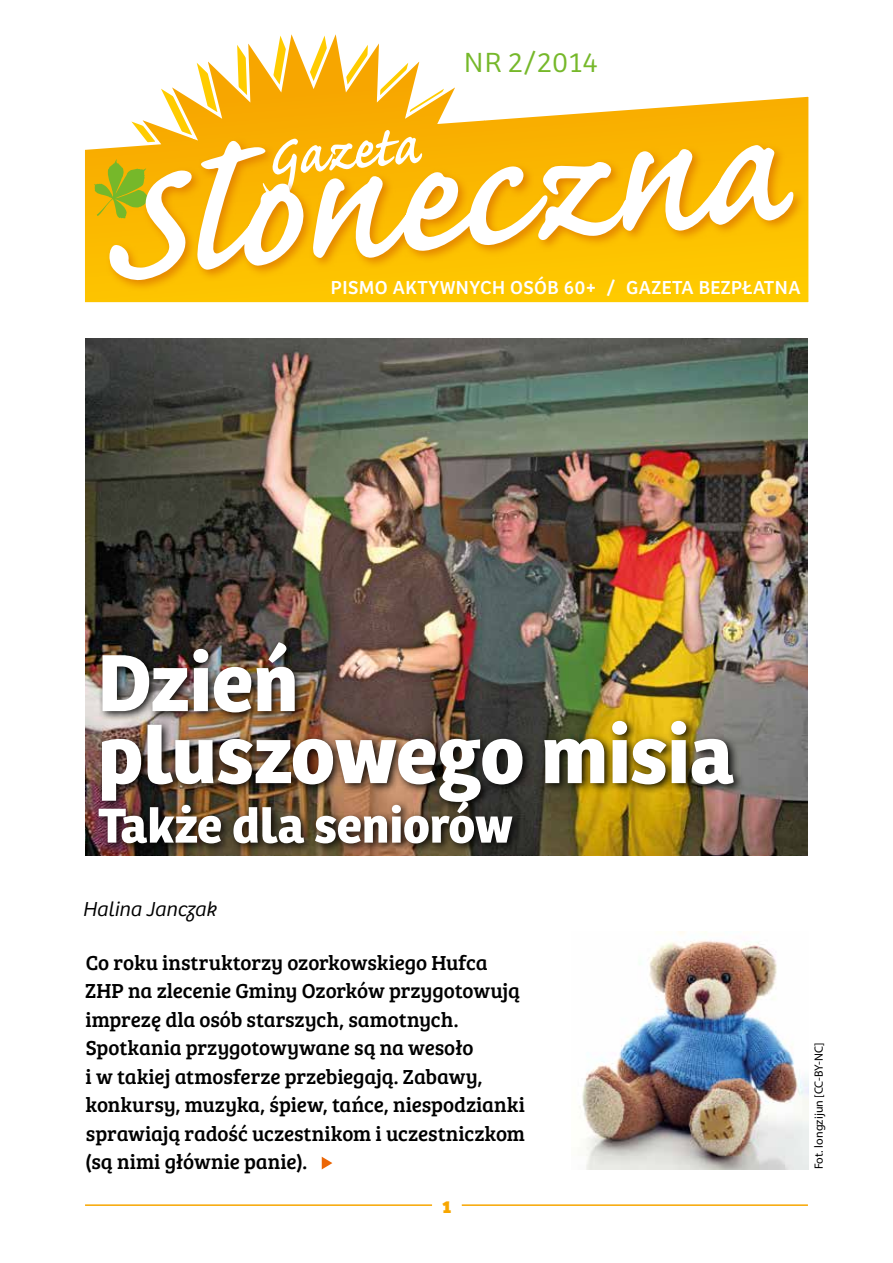
<style>
.page{position:relative;width:893px;height:1263px;background:#fff}
.page>*{position:absolute;margin:0;border:0;box-sizing:border-box;transform-origin:0 0}
.t1{font:700 84px/72px "Bree";color:#fff}
.t2{font:700 51px "Bree";color:#fff}
.t3{font:300 28.8px "Bree";letter-spacing:.045em;color:#76b82a}
.t4{font:21px/28.5px "Bree Serif";letter-spacing:-.005em;color:#000}
.t5{font:italic 300 21px "Bree";color:#000}
.t6{font:19.5px "Bree";letter-spacing:.025em;color:#fff}
.t7{font:800 18px "Bree";color:#f7a600}
.t8{font:12px "Myriad Pro";letter-spacing:.01em;color:#000}
</style>
<div class="page">
<hr style="left:85px;top:1204px;width:723px;height:2px;background:#f7a600">
<div style="left:432px;top:1190px;width:30px;height:30px;background:#fff;border-radius:50%"></div>
<svg style="left:85px;top:34px;width:724px;height:269px"></svg>
<svg style="left:94px;top:159px;width:12px;height:60px"></svg>
<svg style="left:263px;top:130px;width:159px;height:7px"></svg>
<div style="left:106px;top:137px;width:699px;height:155px;background:#dd7500;opacity:.75"></div>
<svg style="left:109px;top:141px;width:684px;height:140px"></svg>
<svg style="left:322px;top:1157px;width:10px;height:12px"></svg>
<img style="left:85px;top:338px;width:723px;height:518px">
<div style="left:93px;top:638px;width:652px;height:216px;background:#000;opacity:.92"></div>
<img style="left:579px;top:931px;width:229px;height:238px">
<h3 class="t3" style="left:464px;top:46px;width:135px">NR 2/2014</h3>
<p class="t6" style="left:331px;top:276px;width:471px">PISMO AKTYWNYCH OSÓB 60+ / GAZETA BEZPŁATNA</p>
<h1 class="t1" style="left:98px;top:648px;width:637px">Dzień pluszowego misia</h1>
<h2 class="t2" style="left:98px;top:795px;width:416px">Także dla seniorów</h2>
<p class="t5" style="left:82px;top:897px;width:135px">Halina Janczak</p>
<p class="t4" style="left:85px;top:947px;width:441px">Co roku instruktorzy ozorkowskiego Hufca ZHP na zlecenie Gminy Ozorków przygotowują imprezę dla osób starszych, samotnych.<br>Spotkania przygotowywane są na wesoło<br>i w takiej atmosferze przebiegają. Zabawy, konkursy, muzyka, śpiew, tańce, niespodzianki sprawiają radość uczestnikom i uczestniczkom (są nimi głównie panie).</p>
<p class="t7" style="left:442px;top:1196px;width:11px">1</p>
<p class="t8" style="left:811px;top:1169px;width:129px;rotate:-90deg">Fot. longzijun [CC-BY-NC]</p>
</div>
